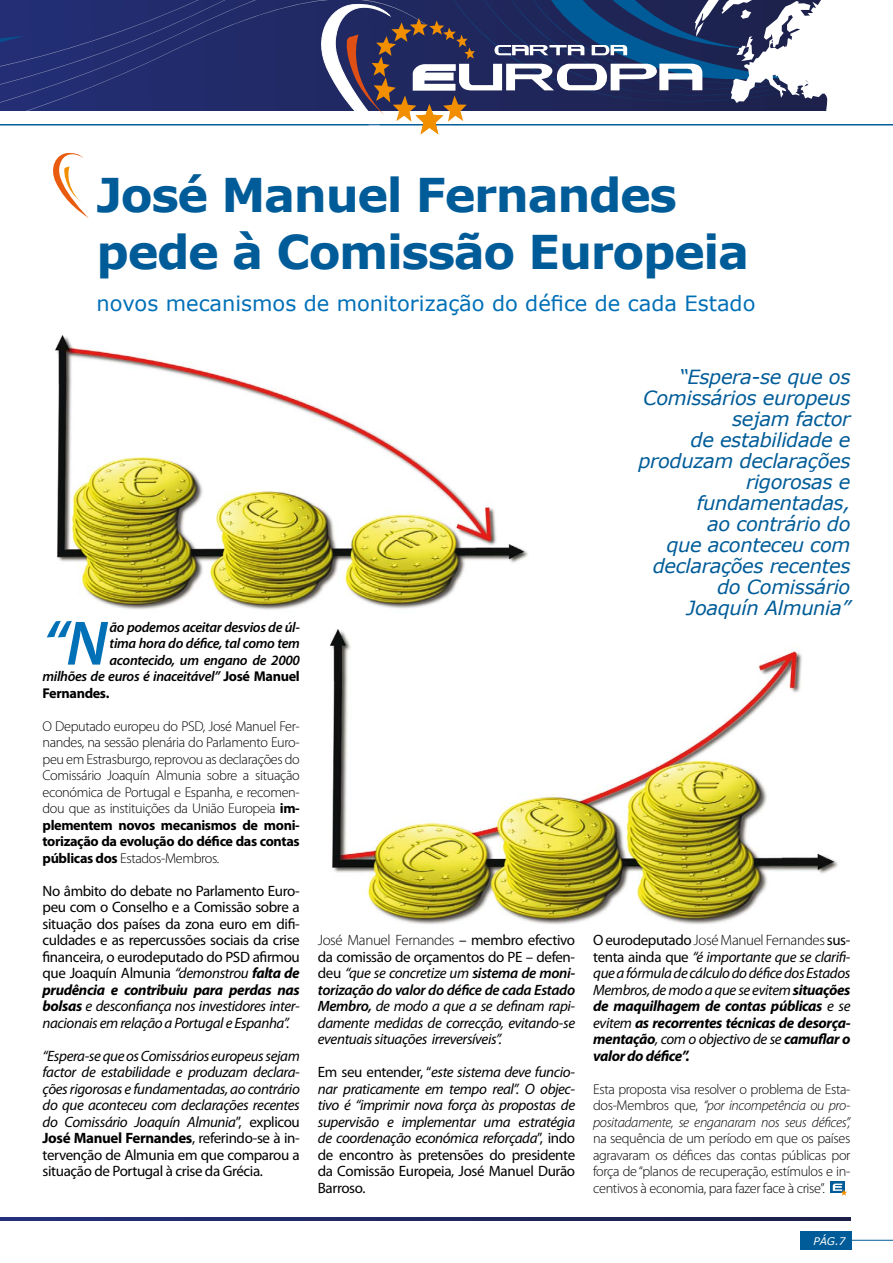
<style>
.page{position:relative;width:893px;height:1263px;background:#fff}
.page>*{position:absolute;margin:0;border:0;box-sizing:border-box;transform-origin:0 0}
.t1{font:italic 600 63.15px "Myriad Pro";color:#0070b7}
.t2{font:700 46.5px/57px "Verdana";letter-spacing:-.03em;color:#005c98}
.t3{font:21px "Verdana";color:#0070b7}
.t4{font:italic 19.5px/21px "Verdana";letter-spacing:-.02em;color:#005c98;text-align:right}
.t5{font:italic 15px/16.5px "Myriad Pro";letter-spacing:-.025em;color:#000;text-align:justify}
.t6{font:15px/16.5px "Myriad Pro";letter-spacing:-.025em;color:#000;text-align:justify}
.t7{font:300 14.25px/16.5px "Myriad Pro";letter-spacing:-.025em;color:#000;text-align:justify}
.t8{font:italic 300 14.25px/16.5px "Myriad Pro";letter-spacing:-.025em;color:#000;text-align:justify}
.t9{font:italic 600 14.25px "Myriad Pro";letter-spacing:-.025em;color:#000}
.t10{font:700 14.25px "Myriad Pro";letter-spacing:-.025em;color:#000}
.t11{font:italic 10.5px "Verdana";color:#fff}
.s1{font-weight:700;font-style:normal}
.s2{font-weight:700}
.s3{font-style:italic}
.s4{font-weight:700;font-style:italic}
.s5{font-style:normal}
.s6{font-weight:300;font-style:normal}
.s7{font-weight:600}
</style>
<div class="page">
<svg style="left:0;top:1218px;width:850px;height:2px"></svg>
<svg style="left:0;top:0;width:312px;height:126px;fill:#222c6e"></svg>
<div style="left:0;top:0;width:26px;height:108px;background:#232e75"></div>
<div style="left:800px;top:1231px;width:52px;height:18px;background:#005c98"></div>
<hr style="left:852px;top:1240px;width:41px;height:1px;background:#005c98">
<hr style="left:0;top:124px;width:893px;height:1px;background:#005c98">
<svg style="left:312px;top:0;width:581px;height:135px"></svg>
<svg style="left:830px;top:1181px;width:15px;height:12px"></svg>
<svg style="left:833px;top:1183px;width:14px;height:13px"></svg>
<img style="left:55px;top:335px;width:473px;height:275px">
<svg style="left:53px;top:152px;width:36px;height:66px"></svg>
<img style="left:330px;top:630px;width:508px;height:294px">
<h2 class="t2" style="left:97px;top:166px;width:654px">José Manuel Fernandes pede à Comissão Europeia</h2>
<h3 class="t3" style="left:97px;top:290px;width:660px">novos mecanismos de monitorização do défice de cada Estado</h3>
<h1 class="t1" style="left:43px;top:603px;width:66px">“N</h1>
<p class="t9" style="left:110px;top:618px;width:192px">ão podemos aceitar desvios de úl-</p>
<p class="t9" style="left:110px;top:634px;width:192px">tima hora do défice, tal como tem</p>
<p class="t9" style="left:110px;top:651px;width:192px">acontecido, um engano de 2000</p>
<p class="t9" style="left:43px;top:667px;width:259px">milhões de euros é inaceitável” <span class="s1">José Manuel</span></p>
<p class="t10" style="left:43px;top:683px;width:68px">Fernandes.</p>
<p class="t7" style="left:43px;top:717px;width:259px">O Deputado europeu do PSD, José Manuel Fer&shy;nandes, na sessão plenária do Parlamento Euro&shy;peu em Estrasburgo, reprovou as declarações do Comissário Joaquín Almunia sobre a situação económica de Portugal e Espanha, e recomen&shy;dou que as instituições da União Europeia <span class="s2">im&shy;plementem novos mecanismos de moni&shy;torização da evolução do défice das contas públicas dos</span> Estados-Membros.</p>
<p class="t6" style="left:43px;top:882px;width:259px">No âmbito do debate no Parlamento Euro&shy;peu com o Conselho e a Comissão sobre a situação dos países da zona euro em difi&shy;culdades e as repercussões sociais da crise financeira, o eurodeputado do PSD afirmou que Joaquín Almunia <span class="s3">“demonstrou</span> <span class="s4">falta de prudência e contribuiu para perdas nas bolsas</span> <span class="s3">e desconfiança nos investidores inter&shy;nacionais em relação a Portugal e Espanha”.</span></p>
<p class="t5" style="left:43px;top:1047px;width:259px">“Espera-se que os Comissários europeus sejam factor de estabilidade e produzam declara&shy;ções rigorosas e fundamentadas, ao contrário do que aconteceu com declarações recentes do Comissário Joaquín Almunia<span class="s5">”, explicou </span><span class="s1">José Manuel Fernandes</span><span class="s5">, referindo-se à in&shy;tervenção de Almunia em que comparou a situação de Portugal à crise da Grécia.</span></p>
<h3 class="t4" style="left:638px;top:366px;width:214px">“Espera-se que os<br>Comissários europeus sejam factor<br>de estabilidade e produzam declarações rigorosas e fundamentadas,<br>ao contrário do<br>que aconteceu com declarações recentes do Comissário<br>Joaquín Almunia”</h3>
<p class="t5" style="left:318px;top:931px;width:259px"><span class="s6">José Manuel Fernandes</span> <span class="s5">– membro efectivo da comissão de orçamentos do PE – defen&shy;deu</span> “que se concretize um <span class="s7">sistema de moni&shy;torização do valor do défice de cada Estado Membro,</span> de modo a que a se definam rapi&shy;damente medidas de correcção, evitando-se eventuais situações irreversíveis”.</p>
<p class="t5" style="left:318px;top:1063px;width:259px"><span class="s5">Em seu entender, “</span>este sistema deve funcio&shy;nar praticamente em tempo real”. O objec&shy;tivo é “imprimir nova força às propostas de supervisão e implementar uma estratégia de coordenação económica reforçada<span class="s5">”, indo de encontro às pretensões do presidente da Comissão Europeia, José Manuel Durão Barroso.</span></p>
<p class="t5" style="left:593px;top:931px;width:259px"><span class="s5">O eurodeputado</span> <span class="s6">José Manuel Fernandes</span> <span class="s5">sus&shy;tenta ainda que</span> “é importante que se clarifi&shy;que a fórmula de cálculo do défice dos Estados Membros, de modo a que se evitem <span class="s2">situações de maquilhagem de contas públicas</span> e se evitem <span class="s2">as recorrentes técnicas de desorça&shy;mentação</span>, com o objectivo de se <span class="s2">camuflar o valor do défice”.</span></p>
<p class="t8" style="left:593px;top:1081px;width:259px"><span class="s5">Esta proposta visa resolver o problema de Esta&shy;dos-Membros que,</span> “por incompetência ou pro&shy;positadamente, se enganaram nos seus défices”,</p>
<p class="t7" style="left:593px;top:1130px;width:259px">na sequência de um período em que os países agravaram os défices das contas públicas por força de “planos de recuperação, estímulos e in&shy;centivos à economia, para fazer face à crise”.</p>
<p class="t11" style="left:813px;top:1234px;width:34px">PÁG.7</p>
</div>
